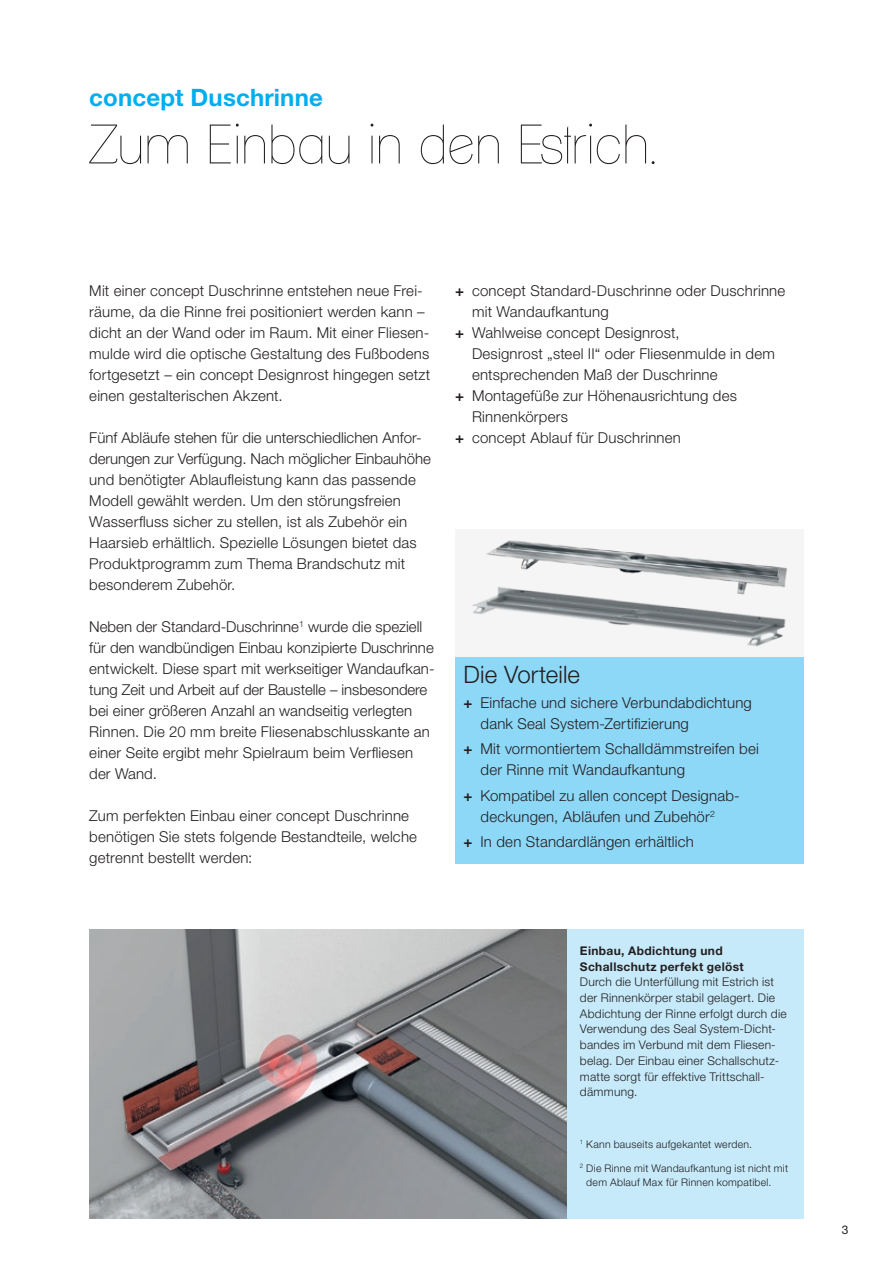
<style>
.page{position:relative;width:893px;height:1263px;background:#fff}
.page>*{position:absolute;margin:0;border:0;box-sizing:border-box;transform-origin:0 0}
.t1{font:100 54px "Clemente P Daa";letter-spacing:.015em;color:#231f20}
.t2{font:700 24px "Helvetica Neue LT Std";letter-spacing:.005em;color:#00aeef}
.t3{font:300 24px "Helvetica Neue LT Std";letter-spacing:.005em;color:#231f20}
.t4{font:300 15px/21px "Helvetica Neue LT Std";letter-spacing:.015em;color:#231f20}
.t5{font:300 12px/15.8px "Helvetica Neue LT Std";letter-spacing:.02em;color:#231f20}
.t6{font:700 12px/15.8px "Helvetica Neue LT Std";letter-spacing:.03em;color:#231f20}
.t7{font:12px "Helvetica Neue LT Std";color:#231f20}
.t8{font:300 10.5px/14.2px "Helvetica Neue LT Std";letter-spacing:.025em;color:#231f20}
.s1{font-weight:700}
</style>
<div class="page">
<div style="left:455px;top:529px;width:349px;height:134px;background:#f5f5f6"></div>
<img style="left:472px;top:595px;width:314px;height:52px">
<div style="left:567px;top:929px;width:237px;height:289px;background:#c6eafa"></div>
<img style="left:89px;top:929px;width:478px;height:289px">
<div style="left:455px;top:657px;width:349px;height:207px;background:#8dd7f7"></div>
<img style="left:486px;top:540px;width:301px;height:55px">
<h2 class="t2" style="left:89px;top:83px;width:235px">concept Duschrinne</h2>
<h1 class="t1" style="left:89px;top:113px;width:569px">Zum Einbau in den Estrich.</h1>
<p class="t4" style="left:89px;top:279px;width:342px">Mit einer concept Duschrinne entstehen neue Frei&shy;räume, da die Rinne frei positioniert werden kann – dicht an der Wand oder im Raum. Mit einer Fliesen&shy;mulde wird die optische Gestaltung des Fußbodens fortgesetzt – ein concept Designrost hingegen setzt einen gestalterischen Akzent.</p>
<p class="t4" style="left:89px;top:426px;width:343px">Fünf Abläufe stehen für die unterschiedlichen Anfor&shy;derungen zur Verfügung. Nach möglicher Einbauhöhe und benötigter Ablaufleistung kann das passende Modell gewählt werden. Um den störungsfreien Wasserfluss sicher zu stellen, ist als Zubehör ein Haarsieb erhältlich. Spezielle Lösungen bietet das Produktprogramm zum Thema Brandschutz mit besonderem Zubehör.</p>
<p class="t4" style="left:89px;top:615px;width:347px">Neben der Standard-Duschrinne<sup>1</sup> wurde die speziell für den wandbündigen Einbau konzipierte Duschrinne entwickelt. Diese spart mit werkseitiger Wandaufkan&shy;tung Zeit und Arbeit auf der Baustelle – insbesondere bei einer größeren Anzahl an wandseitig verlegten Rinnen. Die 20 mm breite Fliesenabschlusskante an einer Seite ergibt mehr Spielraum beim Verfliesen der Wand.</p>
<p class="t4" style="left:89px;top:804px;width:329px">Zum perfekten Einbau einer concept Duschrinne benötigen Sie stets folgende Bestandteile, welche getrennt bestellt werden:</p>
<p class="t4" style="left:455px;top:279px;width:332px"><span class="s1">+</span> concept Standard-Duschrinne oder Duschrinne</p>
<p class="t4" style="left:472px;top:300px;width:138px">mit Wandaufkantung</p>
<p class="t4" style="left:455px;top:321px;width:226px"><span class="s1">+</span> Wahlweise concept Designrost,</p>
<p class="t4" style="left:472px;top:342px;width:304px">Designrost „steel II“ oder Fliesenmulde in dem</p>
<p class="t4" style="left:472px;top:363px;width:247px">entsprechenden Maß der Duschrinne</p>
<p class="t4" style="left:455px;top:384px;width:284px"><span class="s1">+</span> Montagefüße zur Höhenausrichtung des</p>
<p class="t4" style="left:472px;top:405px;width:97px">Rinnenkörpers</p>
<p class="t4" style="left:455px;top:426px;width:227px"><span class="s1">+</span> concept Ablauf für Duschrinnen</p>
<h2 class="t3" style="left:463px;top:660px;width:118px">Die Vorteile</h2>
<p class="t4" style="left:480px;top:692px;width:273px;text-indent:-17px"><span class="s1">+</span> Einfache und sichere Verbundabdichtung dank Seal System-Zertifizierung</p>
<p class="t4" style="left:480px;top:738px;width:280px;text-indent:-17px"><span class="s1">+</span> Mit vormontiertem Schalldämmstreifen bei der Rinne mit Wandaufkantung</p>
<p class="t4" style="left:463px;top:784px;width:278px;text-align:center"><span class="s1">+</span> Kompatibel zu allen concept Designab&shy;deckungen, Abläufen und Zubehör<sup>2</sup></p>
<p class="t4" style="left:463px;top:831px;width:232px"><span class="s1">+</span> In den Standardlängen erhältlich</p>
<p class="t6" style="left:580px;top:942px;width:165px">Einbau, Abdichtung und<br>Schallschutz perfekt gelöst</p>
<p class="t5" style="left:580px;top:974px;width:208px">Durch die Unterfüllung mit Estrich ist der Rinnenkörper stabil gelagert. Die Abdichtung der Rinne erfolgt durch die Verwendung des Seal System-Dicht&shy;bandes im Verbund mit dem Fliesen&shy;belag. Der Einbau einer Schallschutz&shy;matte sorgt für effektive Trittschall&shy;dämmung.</p>
<p class="t8" style="left:580px;top:1136px;width:174px"><sup>1</sup> Kann bauseits aufgekantet werden.</p>
<p class="t8" style="left:586px;top:1160px;width:203px;text-indent:-6px"><sup>2</sup> Die Rinne mit Wandaufkantung ist nicht mit dem Ablauf Max für Rinnen kompatibel.</p>
<p class="t7" style="left:842px;top:1222px;width:8px">3</p>
</div>
